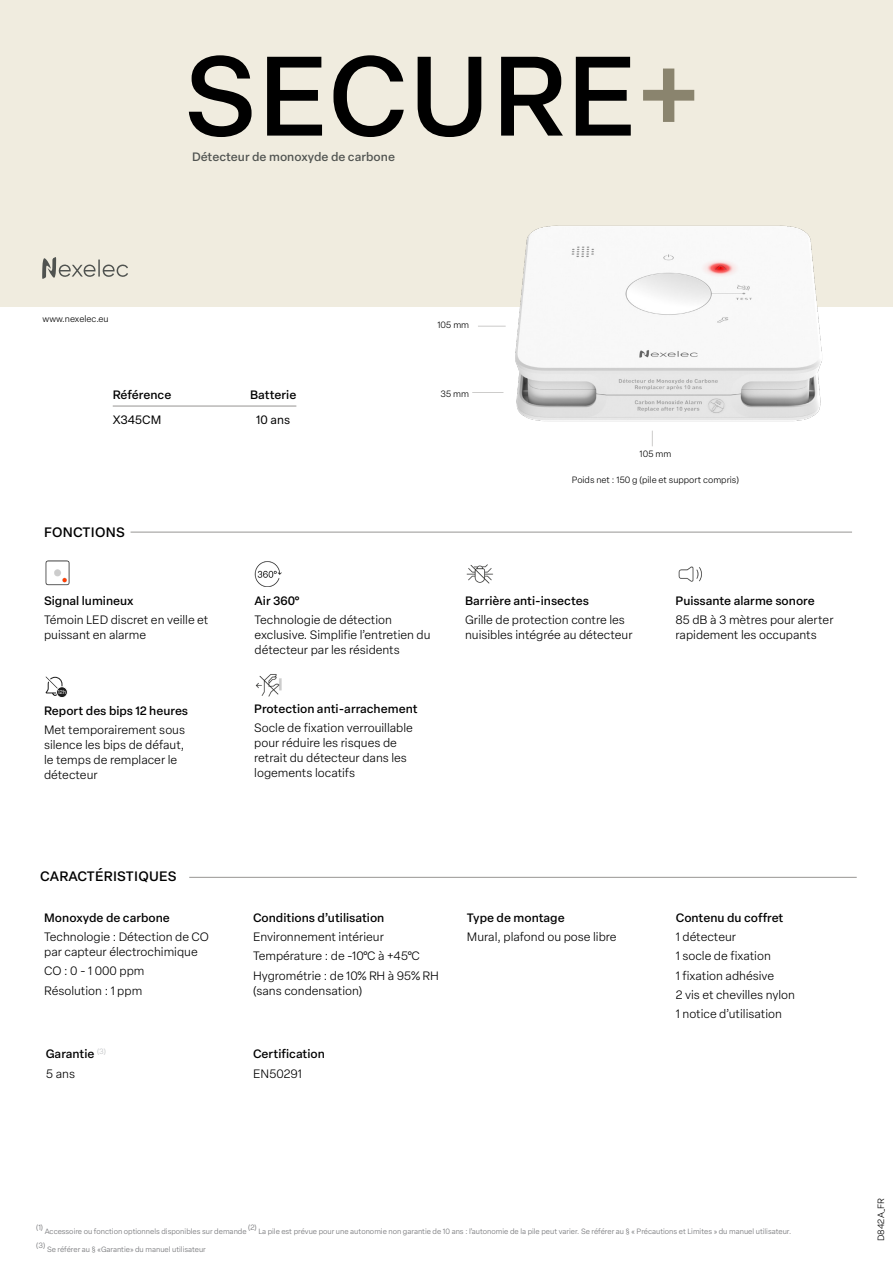
<style>
.page{position:relative;width:893px;height:1263px;background:#fff}
.page>*{position:absolute;margin:0;border:0;box-sizing:border-box;transform-origin:0 0}
.t1{font:500 111px "Elza Text";letter-spacing:.02em;color:#000}
.t2{font:500 13.5px "Elza Text";letter-spacing:.02em;color:#000}
.t3{font:300 12px/15px "Elza Text";color:#000}
.t4{font:500 12px "Elza Text";color:#000}
.t5{font:500 12px "Elza Text";color:#505350}
.t6{font:500 12px/19.2px "Elza Text";color:#000101}
.t7{font:12px "Elza Text";color:#000}
.t8{font:300 9px "Elza Text";color:#000}
.t9{font:300 7.5px "Elza Text";color:#6d6e71}
.t10{font:5.55px "Elza";color:#fff}
.s1{color:#8a846e}
.s2{font-weight:300;color:#000}
</style>
<div class="page">
<div style="left:0;top:0;width:893px;height:306px;background:#f0ecdf"></div>
<svg style="left:42px;top:257px;width:86px;height:22px"></svg>
<hr style="left:131px;top:532px;width:721px;height:1px;background:#979593">
<hr style="left:189px;top:877px;width:668px;height:1px;background:#979593">
<img style="left:45px;top:560px;width:25px;height:26px">
<img style="left:255px;top:561px;width:27px;height:26px">
<img style="left:467px;top:564px;width:26px;height:20px">
<img style="left:678px;top:566px;width:24px;height:16px">
<svg style="left:45px;top:676px;width:18px;height:20px"></svg>
<div style="left:57px;top:687px;width:10px;height:11px;background:#1c1c1c;border-radius:50%"></div>
<div style="left:56px;top:686px;width:12px;height:12px;border:1px solid #fff;border-radius:50%"></div>
<hr style="left:113px;top:406px;width:183px;height:1px;background:#979593">
<img style="left:472px;top:225px;width:387px;height:222px">
<img style="left:256px;top:674px;width:26px;height:23px">
<h1 class="t1" style="left:184px;top:11px;width:516px">SECURE<span class="s1">+</span></h1>
<p class="t5" style="left:192px;top:148px;width:204px">Détecteur de monoxyde de carbone</p>
<p class="t8" style="left:43px;top:313px;width:68px">www.nexelec.eu</p>
<p class="t8" style="left:437px;top:318px;width:33px">105 mm</p>
<p class="t4" style="left:113px;top:386px;width:60px">Référence</p>
<p class="t4" style="left:250px;top:386px;width:48px">Batterie</p>
<p class="t7" style="left:113px;top:411px;width:50px">X345CM</p>
<p class="t7" style="left:256px;top:411px;width:35px">10 ans</p>
<p class="t2" style="left:44px;top:522px;width:82px">FONCTIONS</p>
<p class="t8" style="left:440px;top:387px;width:30px">35 mm</p>
<p class="t8" style="left:640px;top:447px;width:33px">105 mm</p>
<p class="t8" style="left:572px;top:473px;width:169px">Poids net : 150 g (pile et support compris)</p>
<p class="t4" style="left:44px;top:591px;width:91px">Signal lumineux</p>
<p class="t3" style="left:44px;top:612px;width:166px">Témoin LED discret en veille et puissant en alarme</p>
<p class="t10" style="left:58px;top:688px;width:10px">12h</p>
<p class="t4" style="left:44px;top:702px;width:146px">Report des bips 12 heures</p>
<p class="t3" style="left:44px;top:722px;width:142px">Met temporairement sous silence les bips de défaut, le temps de remplacer le détecteur</p>
<p class="t4" style="left:255px;top:591px;width:46px">Air 360°</p>
<p class="t3" style="left:255px;top:612px;width:177px">Technologie de détection exclusive. Simplifie l’entretien du détecteur par les résidents</p>
<p class="t4" style="left:254px;top:699px;width:165px">Protection anti-arrachement</p>
<p class="t3" style="left:254px;top:720px;width:160px">Socle de fixation verrouillable pour réduire les risques de retrait du détecteur dans les logements locatifs</p>
<p class="t4" style="left:465px;top:591px;width:125px">Barrière anti-insectes</p>
<p class="t3" style="left:465px;top:612px;width:169px">Grille de protection contre les nuisibles intégrée au détecteur</p>
<p class="t4" style="left:676px;top:591px;width:141px">Puissante alarme sonore</p>
<p class="t3" style="left:676px;top:612px;width:159px">85 dB à 3 mètres pour alerter rapidement les occupants</p>
<p class="t2" style="left:40px;top:865px;width:138px">CARACTÉRISTIQUES</p>
<p class="t4" style="left:44px;top:908px;width:127px">Monoxyde de carbone</p>
<p class="t3" style="left:44px;top:929px;width:166px">Technologie : Détection de CO par capteur électrochimique</p>
<p class="t3" style="left:44px;top:961px;width:102px;line-height:19.2px">CO : 0 - 1 000 ppm<br>Résolution : 1 ppm</p>
<p class="t6" style="left:46px;top:1044px;width:62px">Garantie <sup>(3)<br></sup><span class="s2">5 ans</span></p>
<p class="t4" style="left:253px;top:908px;width:133px">Conditions d’utilisation</p>
<p class="t3" style="left:253px;top:927px;width:187px;line-height:19.2px">Environnement intérieur<br>Température : de -10°C à +45°C<br>Hygrométrie : de 10% RH à 95% RH</p>
<p class="t3" style="left:253px;top:982px;width:111px">(sans condensation)</p>
<p class="t4" style="left:253px;top:1045px;width:73px">Certification</p>
<p class="t3" style="left:253px;top:1065px;width:50px">EN50291</p>
<p class="t4" style="left:467px;top:908px;width:99px">Type de montage</p>
<p class="t3" style="left:467px;top:929px;width:151px">Mural, plafond ou pose libre</p>
<p class="t4" style="left:676px;top:908px;width:109px">Contenu du coffret</p>
<p class="t3" style="left:676px;top:927px;width:121px;line-height:19.2px">1 détecteur<br>1 socle de fixation<br>1 fixation adhésive<br>2 vis et chevilles nylon<br>1 notice d’utilisation</p>
<p class="t9" style="left:36px;top:1222px;width:8px">(1)</p>
<p class="t9" style="left:248px;top:1222px;width:10px">(2)</p>
<p class="t9" style="left:45px;top:1226px;width:203px">Accessoire ou fonction optionnels disponibles sur demande</p>
<p class="t9" style="left:258px;top:1226px;width:534px">La pile est prévue pour une autonomie non garantie de 10 ans : l’autonomie de la pile peut varier. Se référer au § « Précautions et Limites » du manuel utilisateur.</p>
<p class="t9" style="left:36px;top:1240px;width:10px">(3)</p>
<p class="t9" style="left:47px;top:1244px;width:160px">Se référer au § «Garantie» du manuel utilisateur</p>
<p class="t8" style="left:875px;top:1241px;width:44px;rotate:-90deg">D842A_FR</p>
</div>
